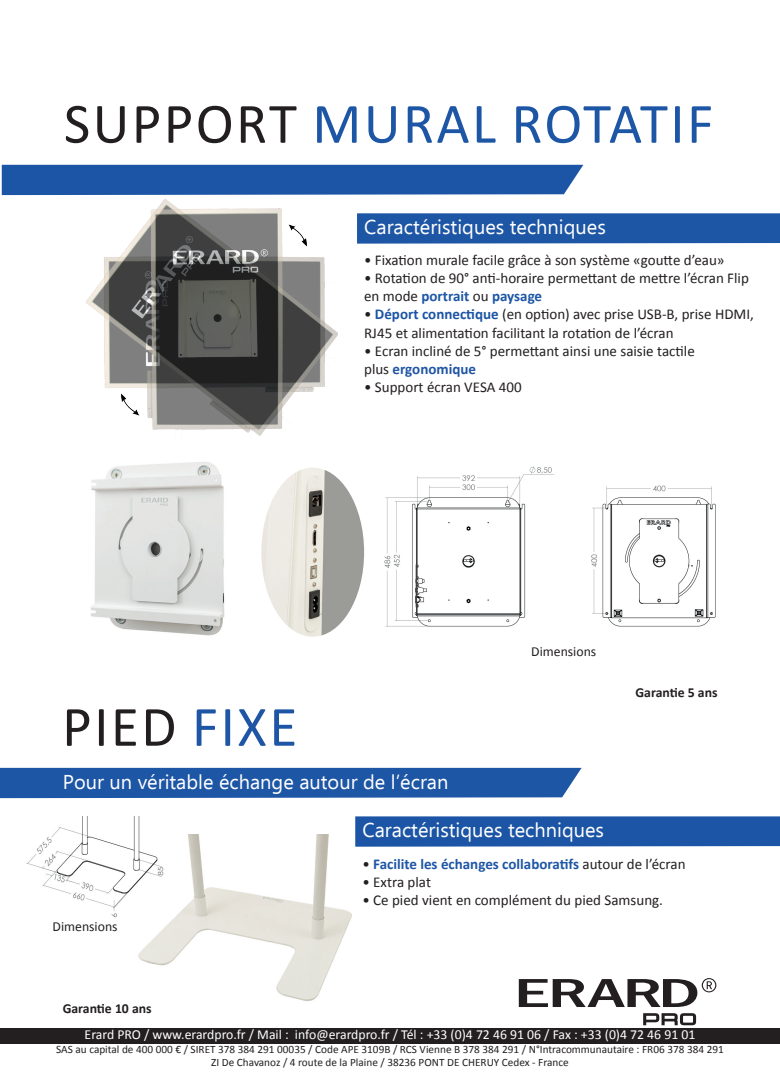
<style>
.page{position:relative;width:780px;height:1088px;background:#fff}
.page>*{position:absolute;margin:0;border:0;box-sizing:border-box;transform-origin:0 0}
.t1{font:57.5px "Calibri";letter-spacing:.04em;color:#1e56a6}
.t2{font:57.5px "Calibri";letter-spacing:.04em;color:#231f20}
.t3{font:20px "Ebrima";color:#fff}
.t4{font:15px/18px "Calibri";color:#231f20}
.t5{font:700 15px "Calibri";color:#1e56a6}
.t6{font:13.75px "Calibri";color:#fff}
.t7{font:700 13.75px "Calibri";color:#231f20}
.t8{font:13.75px "Calibri";color:#231f20}
.t9{font:11.25px/13.5px "Calibri";color:#231f20;text-align:center}
.s1{color:#231f20}
.s2{font-weight:700;color:#1e56a6}
.s3{font-weight:700;color:#1c55a5}
.s4{font-weight:700;color:#2055a5}
.s5{color:#1e55a5}
.s6{font-weight:400;color:#231f20}
</style>
<div class="page">
<img style="left:85px;top:198px;width:253px;height:238px">
<img style="left:138px;top:835px;width:214px;height:166px">
<img style="left:384px;top:466px;width:332px;height:161px">
<img style="left:90px;top:462px;width:135px;height:174px">
<img style="left:26px;top:816px;width:143px;height:104px">
<img style="left:261px;top:468px;width:103px;height:169px">
<div style="left:0;top:1028px;width:780px;height:15px;background:#231f20"></div>
<svg style="left:519px;top:978px;width:197px;height:29px"></svg>
<svg style="left:643px;top:1013px;width:53px;height:12px"></svg>
<div style="left:2px;top:165px;width:581px;height:30px;background:#1c55a5"></div>
<div style="left:357px;top:213px;width:423px;height:31px;background:#1e56a6"></div>
<div style="left:0;top:768px;width:581px;height:30px;background:#1e56a6"></div>
<div style="left:355px;top:816px;width:425px;height:31px;background:#1c55a5"></div>
<h1 class="t1" style="left:64px;top:87px;width:651px"><span class="s1">SUPPORT</span> MURAL ROTATIF</h1>
<h2 class="t3" style="left:364px;top:213px;width:243px">Caractéristiques techniques</h2>
<p class="t4" style="left:364px;top:252px;width:362px">• Fixation murale facile grâce à son système «goutte d’eau»</p>
<p class="t4" style="left:364px;top:270px;width:386px">• Rotation de 90° anti-horaire permettant de mettre l’écran Flip en mode <span class="s2">portrait</span> ou <span class="s2">paysage</span></p>
<p class="t4" style="left:364px;top:306px;width:391px">• <span class="s3">Déport connectique</span> (en option) avec prise USB-B, prise HDMI,<br>RJ45 et alimentation facilitant la rotation de l’écran</p>
<p class="t4" style="left:364px;top:342px;width:332px">• Ecran incliné de 5° permettant ainsi une saisie tactile plus <span class="s4">ergonomique</span></p>
<p class="t4" style="left:364px;top:378px;width:159px">• Support écran VESA 400</p>
<h1 class="t2" style="left:62px;top:690px;width:237px">PIED <span class="s5">FIXE</span></h1>
<h2 class="t3" style="left:63px;top:767px;width:387px">Pour un véritable échange autour de l’écran</h2>
<p class="t8" style="left:531px;top:642px;width:67px">Dimensions</p>
<h2 class="t3" style="left:362px;top:816px;width:243px">Caractéristiques techniques</h2>
<p class="t7" style="left:635px;top:683px;width:83px">Garantie 5 ans</p>
<p class="t8" style="left:53px;top:917px;width:67px">Dimensions</p>
<p class="t7" style="left:63px;top:999px;width:90px">Garantie 10 ans</p>
<p class="t5" style="left:362px;top:854px;width:325px"><span class="s6">•</span> Facilite les échanges collaboratifs <span class="s6">autour de l’écran</span></p>
<p class="t4" style="left:362px;top:872px;width:70px">• Extra plat</p>
<p class="t4" style="left:362px;top:890px;width:302px">• Ce pied vient en complément du pied Samsung.</p>
<p class="t6" style="left:85px;top:1026px;width:612px">Erard PRO / www.erardpro.fr / Mail : info@erardpro.fr / Tél : +33 (0)4 72 46 91 06 / Fax : +33 (0)4 72 46 91 01</p>
<p class="t9" style="left:56px;top:1042px;width:669px">SAS au capital de 400 000 € / SIRET 378 384 291 00035 / Code APE 3109B / RCS Vienne B 378 384 291 / N°Intracommunautaire : FR06 378 384 291<br>ZI De Chavanoz / 4 route de la Plaine / 38236 PONT DE CHERUY Cedex - France</p>
</div>
